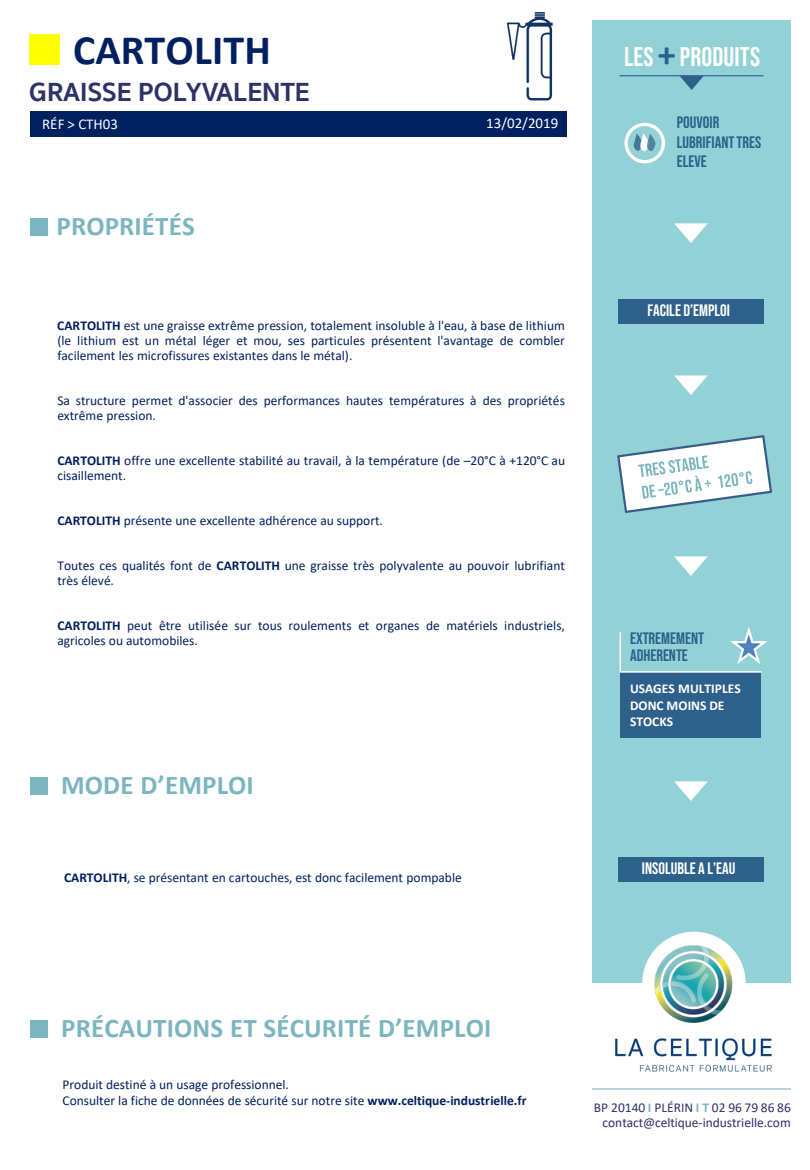
<style>
.page{position:relative;width:810px;height:1170px;background:#fff}
.page>*{position:absolute;margin:0;border:0;box-sizing:border-box;transform-origin:0 0}
.t1{font:700 42px "Calibri";letter-spacing:.005em;color:#002060}
.t2{font:700 27px "Calibri";letter-spacing:.005em;color:#7bb6c0}
.t3{font:700 27px "Sukhumvit Set";color:#2d3367}
.t4{font:27px "Bebas Neue";letter-spacing:.005em;color:#fff}
.t5{font:16.5px/19.8px "Bebas Neue";color:#2d608b}
.t6{font:16.5px "Bebas Neue";color:#fff}
.t7{font:15px "Calibri";color:#fff}
.t8{font:13.5px/15px "Calibri";color:#002060}
.t9{font:13.5px/15px "Calibri";color:#2d3367;text-align:right}
.t10{font:700 13.5px/16.2px "Calibri";color:#fff}
.s1{font-weight:700}
.s2{font-family:"Calibri";font-weight:700;font-size:36px;color:#2d608b}
.s3{font-weight:700;color:#7bb6c0}
</style>
<div class="page">
<div style="left:592px;top:20px;width:199px;height:963px;background:#92d1d5"></div>
<div style="left:31px;top:112px;width:536px;height:25px;background:#002060"></div>
<div style="left:30px;top:34px;width:30px;height:31px;background:#ff0"></div>
<div style="left:30px;top:218px;width:18px;height:17px;background:#7bb6c0"></div>
<div style="left:30px;top:777px;width:18px;height:18px;background:#7bb6c0"></div>
<div style="left:30px;top:1020px;width:18px;height:18px;background:#7bb6c0"></div>
<hr style="left:620px;top:75px;width:144px;height:1px;background:#2d608b">
<svg style="left:680px;top:76px;width:24px;height:14px"></svg>
<svg style="left:633px;top:133px;width:23px;height:19px"></svg>
<div style="left:624px;top:123px;width:41px;height:40px;border:3px solid #fff;border-radius:50%"></div>
<svg style="left:674px;top:223px;width:34px;height:20px"></svg>
<div style="left:618px;top:300px;width:146px;height:24px;background:#2d608b"></div>
<svg style="left:674px;top:375px;width:34px;height:20px"></svg>
<svg style="left:617px;top:435px;width:155px;height:78px"></svg>
<svg style="left:674px;top:556px;width:34px;height:20px"></svg>
<div style="left:620px;top:673px;width:141px;height:65px;background:#2d608b"></div>
<svg style="left:619px;top:627px;width:148px;height:46px"></svg>
<svg style="left:674px;top:781px;width:34px;height:20px"></svg>
<div style="left:618px;top:858px;width:146px;height:24px;background:#2d608b"></div>
<hr style="left:592px;top:1088px;width:199px;height:2px;background:#7bb6c0">
<img style="left:599px;top:931px;width:190px;height:158px">
<img style="left:507px;top:12px;width:46px;height:89px">
<h1 class="t1" style="left:73px;top:20px;width:199px">CARTOLITH</h1>
<p class="t3" style="left:29px;top:72px;width:282px">GRAISSE POLYVALENTE</p>
<p class="t7" style="left:42px;top:114px;width:77px">RÉF &gt; CTH03</p>
<p class="t7" style="left:486px;top:113px;width:73px">13/02/2019</p>
<p class="t2" style="left:56px;top:207px;width:140px">PROPRIÉTÉS</p>
<p class="t8" style="left:57px;top:317px;width:509px;text-align:justify"><span class="s1">CARTOLITH</span> est une graisse extrême pression, totalement insoluble à l'eau, à base de lithium (le lithium est un métal léger et mou, ses particules présentent l'avantage de combler facilement les microfissures existantes dans le métal).</p>
<p class="t8" style="left:57px;top:392px;width:509px">Sa structure permet d'associer des performances hautes températures à des propriétés extrême pression.</p>
<p class="t8" style="left:57px;top:452px;width:509px"><span class="s1">CARTOLITH</span> offre une excellente stabilité au travail, à la température (de –20°C à +120°C au cisaillement.</p>
<p class="t8" style="left:57px;top:512px;width:327px"><span class="s1">CARTOLITH</span> présente une excellente adhérence au support.</p>
<p class="t8" style="left:57px;top:557px;width:509px">Toutes ces qualités font de <span class="s1">CARTOLITH</span> une graisse très polyvalente au pouvoir lubrifiant très élevé.</p>
<p class="t8" style="left:57px;top:617px;width:509px"><span class="s1">CARTOLITH</span> peut être utilisée sur tous roulements et organes de matériels industriels, agricoles ou automobiles.</p>
<p class="t2" style="left:61px;top:766px;width:194px">MODE D’EMPLOI</p>
<p class="t8" style="left:64px;top:869px;width:399px"><span class="s1">CARTOLITH</span>, se présentant en cartouches, est donc facilement pompable</p>
<p class="t4" style="left:624px;top:41px;width:138px">LES <span class="s2">+</span> PRODUITS</p>
<p class="t5" style="left:677px;top:112px;width:86px">POUVOIR<br>LUBRIFIANT TRES<br>ELEVE</p>
<p class="t6" style="left:647px;top:301px;width:84px">FACILE D’EMPLOI</p>
<p class="t5" style="left:630px;top:630px;width:76px;line-height:16.4px">EXTREMEMENT<br>ADHERENTE</p>
<p class="t10" style="left:630px;top:681px;width:112px">USAGES MULTIPLES<br>DONC MOINS DE<br>STOCKS</p>
<p class="t6" style="left:642px;top:859px;width:95px">INSOLUBLE A L’EAU</p>
<p class="t2" style="left:61px;top:1009px;width:432px">PRÉCAUTIONS ET SÉCURITÉ D’EMPLOI</p>
<p class="t8" style="left:62px;top:1076px;width:228px">Produit destiné à un usage professionnel.</p>
<p class="t8" style="left:62px;top:1093px;width:466px">Consulter la fiche de données de sécurité sur notre site <span class="s1">www.celtique-industrielle.fr</span></p>
<p class="t9" style="left:594px;top:1100px;width:198px">BP 20140 <span class="s3">I</span> PLÉRIN <span class="s3">I T</span> 02 96 79 86 86 contact@celtique-industrielle.com</p>
</div>
